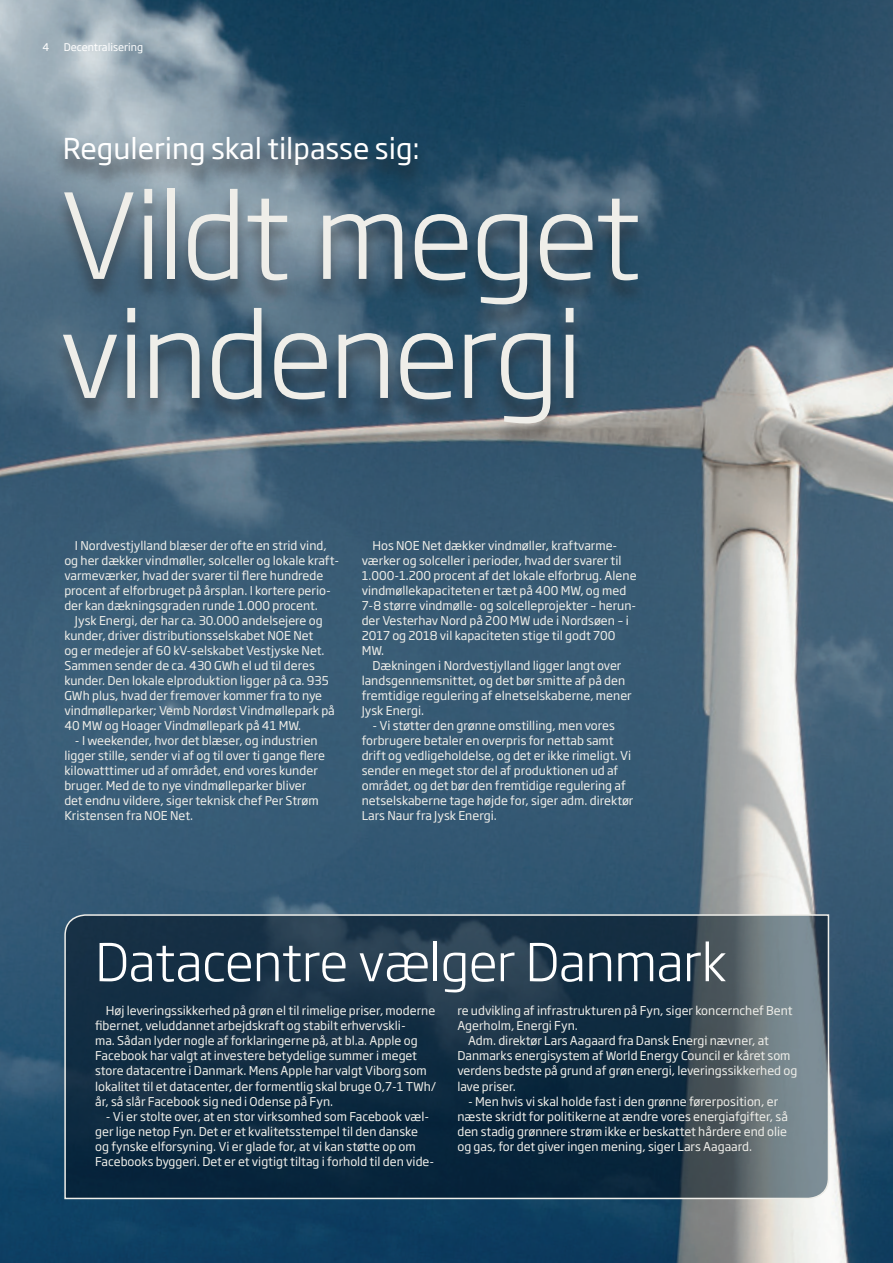
<style>
.page{position:relative;width:893px;height:1263px;background:#fff}
.page>*{position:absolute;margin:0;border:0;box-sizing:border-box;transform-origin:0 0}
.t1{font:300 116.4px/119.1px "Soho Gothic Std";letter-spacing:-.025em;color:#efeee9}
.t2{font:300 51.45px "Soho Gothic Std";letter-spacing:-.015em;color:#fff}
.t3{font:28.5px "Soho Gothic Std";color:#fff}
.t4{font:12px/15px "Soho Gothic Std";color:#efeee9}
.t5{font:10.5px "Soho Gothic Std";color:#fff}
</style>
<div class="page">
<img style="left:0;top:0;width:893px;height:1263px">
<svg style="left:64px;top:913px;width:766px;height:287px;background:#233b4e"></svg>
<div style="left:51px;top:189px;width:599px;height:259px;background:#231f20;opacity:.5"></div>
<div style="left:53px;top:137px;width:376px;height:52px;background:#231f20;opacity:.75"></div>
<p class="t5" style="left:43px;top:40px;width:8px">4</p>
<p class="t5" style="left:64px;top:40px;width:81px">Decentralisering</p>
<h3 class="t3" style="left:63px;top:130px;width:359px">Regulering skal tilpasse sig:</h3>
<h1 class="t1" style="left:61px;top:178px;width:582px">Vildt meget vindenergi</h1>
<p class="t4" style="left:64px;top:538px;width:276px;text-indent:11px">I Nordvestjylland blæser der ofte en strid vind, og her dækker vindmøller, solceller og lokale kraft&shy;varmeværker, hvad der svarer til flere hundrede procent af elforbruget på årsplan. I kortere perio&shy;der kan dækningsgraden runde 1.000 procent.</p>
<p class="t4" style="left:64px;top:613px;width:272px;text-indent:11px">Jysk Energi, der har ca. 30.000 andelsejere og kunder, driver distributionsselskabet NOE Net<br>og er medejer af 60 kV-selskabet Vestjyske Net.<br>Sammen sender de ca. 430 GWh el ud til deres kunder. Den lokale elproduktion ligger på ca. 935<br>GWh plus, hvad der fremover kommer fra to nye vindmølleparker; Vemb Nordøst Vindmøllepark på 40 MW og Hoager Vindmøllepark på 41 MW.</p>
<p class="t4" style="left:64px;top:733px;width:262px;text-indent:11px">- I weekender, hvor det blæser, og industrien ligger stille, sender vi af og til over ti gange flere kilowatttimer ud af området, end vores kunder bruger. Med de to nye vindmølleparker bliver det endnu vildere, siger teknisk chef Per Strøm Kristensen fra NOE Net.</p>
<p class="t4" style="left:362px;top:538px;width:276px;text-indent:11px">Hos NOE Net dækker vindmøller, kraftvarme&shy;værker og solceller i perioder, hvad der svarer til 1.000-1.200 procent af det lokale elforbrug. Alene vindmøllekapaciteten er tæt på 400 MW, og med 7-8 større vindmølle- og solcelleprojekter – herun&shy;der Vesterhav Nord på 200 MW ude i Nordsøen – i 2017 og 2018 vil kapaciteten stige til godt 700<br>MW.</p>
<p class="t4" style="left:362px;top:658px;width:272px;text-indent:11px">Dækningen i Nordvestjylland ligger langt over landsgennemsnittet, og det bør smitte af på den fremtidige regulering af elnetselskaberne, mener Jysk Energi.</p>
<p class="t4" style="left:362px;top:718px;width:273px;text-indent:11px">- Vi støtter den grønne omstilling, men vores forbrugere betaler en overpris for nettab samt drift og vedligeholdelse, og det er ikke rimeligt. Vi sender en meget stor del af produktionen ud af området, og det bør den fremtidige regulering af netselskaberne tage højde for, siger adm. direktør Lars Naur fra Jysk Energi.</p>
<h2 class="t2" style="left:95px;top:930px;width:633px">Datacentre vælger Danmark</h2>
<p class="t4" style="left:95px;top:1004px;width:342px;text-indent:11px">Høj leveringssikkerhed på grøn el til rimelige priser, moderne fibernet, veluddannet arbejdskraft og stabilt erhvervskli-<br>ma. Sådan lyder nogle af forklaringerne på, at bl.a. Apple og Facebook har valgt at investere betydelige summer i meget store datacentre i Danmark. Mens Apple har valgt Viborg som lokalitet til et datacenter, der formentlig skal bruge 0,7-1 TWh/ år, så slår Facebook sig ned i Odense på Fyn.</p>
<p class="t4" style="left:95px;top:1109px;width:341px;text-indent:11px">- Vi er stolte over, at en stor virksomhed som Facebook væl&shy;ger lige netop Fyn. Det er et kvalitetsstempel til den danske og fynske elforsyning. Vi er glade for, at vi kan støtte op om Facebooks byggeri. Det er et vigtigt tiltag i forhold til den vide-</p>
<p class="t4" style="left:457px;top:1004px;width:337px">re udvikling af infrastrukturen på Fyn, siger koncernchef Bent</p>
<p class="t4" style="left:457px;top:1019px;width:122px">Agerholm, Energi Fyn.</p>
<p class="t4" style="left:468px;top:1034px;width:302px">Adm. direktør Lars Aagaard fra Dansk Energi nævner, at</p>
<p class="t4" style="left:457px;top:1049px;width:335px">Danmarks energisystem af World Energy Council er kåret som</p>
<p class="t4" style="left:457px;top:1064px;width:341px">verdens bedste på grund af grøn energi, leveringssikkerhed og</p>
<p class="t4" style="left:457px;top:1079px;width:60px">lave priser.</p>
<p class="t4" style="left:457px;top:1094px;width:332px;text-indent:11px">- Men hvis vi skal holde fast i den grønne førerposition, er næste skridt for politikerne at ændre vores energiafgifter, så den stadig grønnere strøm ikke er beskattet hårdere end olie og gas, for det giver ingen mening, siger Lars Aagaard.</p>
</div>
